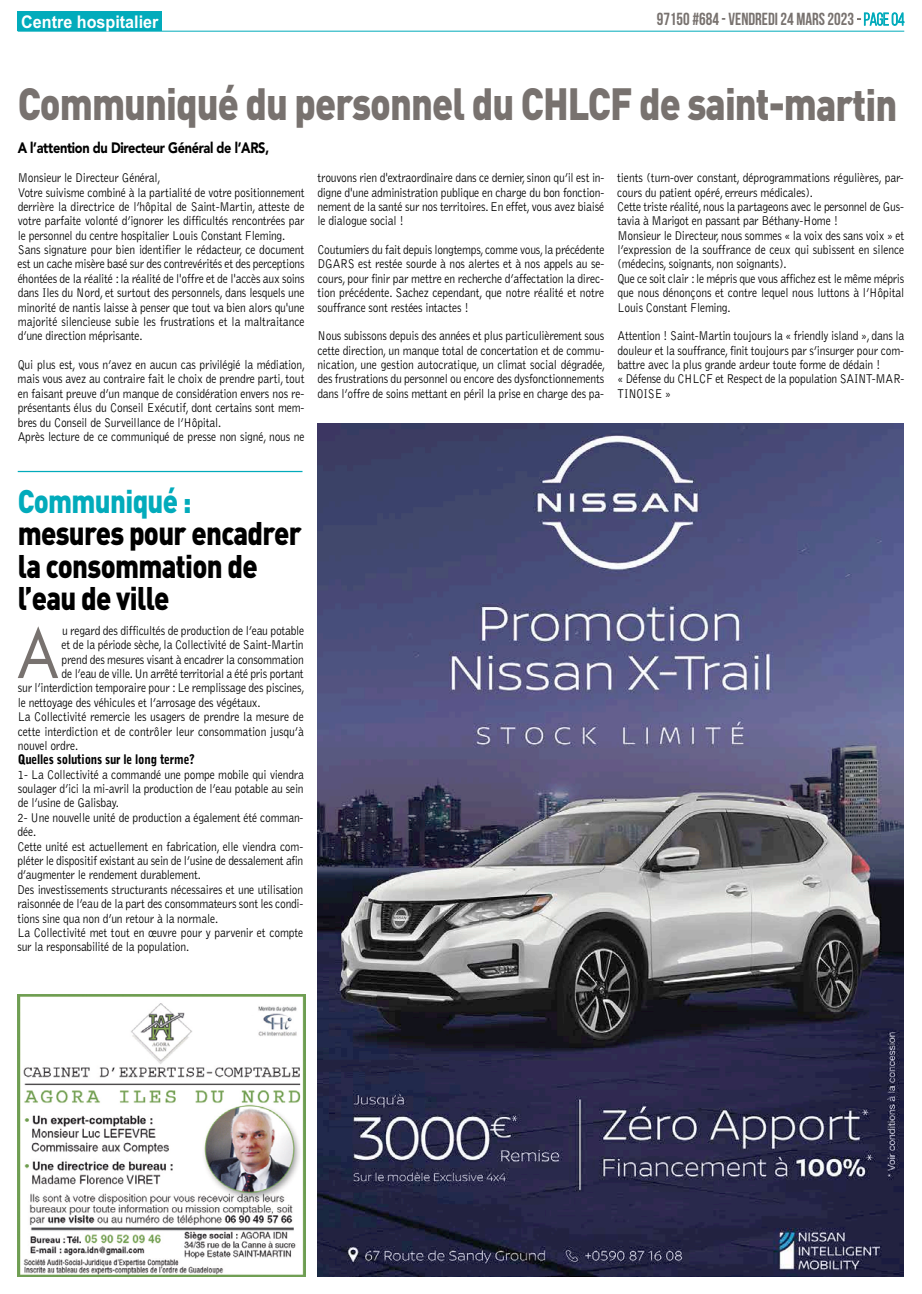
<style>
.page{position:relative;width:922px;height:1294px;background:#fff}
.page>*{position:absolute;margin:0;border:0;box-sizing:border-box;transform-origin:0 0}
.t1{font:65.5px "Futura";color:#78726f;scale:.9 1}
.t2{font:900 44.62px "DIN Pro";letter-spacing:-.025em;color:#78726f;scale:.85 1}
.t3{font:900 32.38px/32.4px "DIN Pro";letter-spacing:-.025em;color:#000;scale:.85 1}
.t4{font:900 32.38px "DIN Pro";color:#02abbb;scale:.85 1}
.t5{font:700 17.5px "Bebas Neue";color:#78726f;scale:.95 1}
.t6{font:700 17.5px "Arial";color:#fff;scale:.92 1}
.t7{font:900 15px "Avenir";letter-spacing:-.025em;color:#000;scale:.85 1}
.t8{font:300 13.12px/14.4px "Bell Gothic";letter-spacing:-.015em;color:#000;scale:.88 1}
.t9{font:900 13.12px "Bell Gothic";color:#000;scale:.88 1}
.s1{font-weight:400}
.s2{font-weight:400;color:#02abbb}
</style>
<div class="page">
<hr style="left:18px;top:31px;width:886px;height:1px;background:#02abbb">
<svg style="left:857px;top:12px;width:47px;height:14px"></svg>
<div style="left:18px;top:11px;width:144px;height:20px;background:#02abbb"></div>
<img style="left:317px;top:423px;width:586px;height:853px">
<img style="left:18px;top:994px;width:287px;height:282px">
<hr style="left:18px;top:471px;width:284px;height:1px;background:#02abbb">
<h3 class="t6" style="left:21px;top:10px;width:151px">Centre hospitalier</h3>
<h3 class="t5" style="left:656px;top:10px;width:262px">97150 #684 - VENDREDI 24 MARS 2023 <span class="s1">-</span><span class="s2">page 04</span></h3>
<h2 class="t2" style="left:18px;top:66px;width:1035px">Communiqué du personnel du CHLCF de saint-martin</h2>
<p class="t7" style="left:18px;top:135px;width:297px">A l’attention du Directeur Général de l’ARS,</p>
<p class="t8" style="left:18px;top:171px;width:327px">Monsieur le Directeur Général,<br>Votre suivisme combiné à la partialité de votre positionnement derrière la directrice de l’hôpital de Saint-Martin, atteste de votre parfaite volonté d’ignorer les difficultés rencontrées par le personnel du centre hospitalier Louis Constant Fleming.<br>Sans signature pour bien identifier le rédacteur, ce document est un cache misère basé sur des contrevérités et des perceptions éhontées de la réalité :la réalité de l'offre et de l'accès aux soins dans Iles du Nord, et surtout des personnels, dans lesquels une minorité de nantis laisse à penser que tout va bien alors qu'une majorité silencieuse subie les frustrations et la maltraitance d’une direction méprisante.</p>
<p class="t8" style="left:18px;top:358px;width:328px">Qui plus est, vous n’avez en aucun cas privilégié la médiation, mais vous avez au contraire fait le choix de prendre parti, tout en faisant preuve d’un manque de considération envers nos re&shy;présentants élus du Conseil Exécutif, dont certains sont mem&shy;bres du Conseil de Surveillance de l’Hôpital.<br>Après lecture de ce communiqué de presse non signé, nous ne</p>
<p class="t8" style="left:317px;top:171px;width:327px;text-align:justify">trouvons rien d'extraordinaire dans ce dernier,sinon qu’il est in&shy;digne d'une administration publique en charge du bon fonction&shy;nement de la santé sur nos territoires.En effet, vous avez biaisé le dialogue social !</p>
<p class="t8" style="left:317px;top:243px;width:327px;text-align:justify">Coutumiers du fait depuis longtemps, comme vous,la précédente DGARS est restée sourde à nos alertes et à nos appels au se&shy;cours, pour finir par mettre en recherche d’affectation la direc&shy;tion précédente. Sachez cependant, que notre réalité et notre souffrance sont restées intactes !</p>
<p class="t8" style="left:317px;top:329px;width:328px;text-align:justify">Nous subissons depuis des années et plus particulièrement sous cette direction, un manque total de concertation et de commu&shy;nication, une gestion autocratique, un climat social dégradée, des frustrations du personnel ou encore des dysfonctionnements dans l’offre de soins mettant en péril la prise en charge des pa-</p>
<p class="t8" style="left:617px;top:171px;width:328px">tients (turn-over constant, déprogrammations régulières, par&shy;cours du patient opéré, erreurs médicales).<br>Cette triste réalité,nous la partageons avec le personnel de Gus&shy;tavia à Marigot en passant par Béthany-Home !<br>Monsieur le Directeur, nous sommes « la voix des sans voix » et l’expression de la souffrance de ceux qui subissent en silence (médecins, soignants, non soignants).<br>Que ce soit clair :le mépris que vous affichez est le même mépris que nous dénonçons et contre lequel nous luttons à l’Hôpital Louis Constant Fleming.</p>
<p class="t8" style="left:617px;top:329px;width:328px">Attention ! Saint-Martin toujours la « friendly island », dans la douleur et la souffrance,finit toujours par s’insurger pour com&shy;battre avec la plus grande ardeur toute forme de dédain !<br>« Défense du CHLCF et Respect de la population SAINT-MAR-TINOISE »</p>
<h3 class="t4" style="left:18px;top:473px;width:206px">Communiqué :</h3>
<h3 class="t3" style="left:18px;top:513px;width:336px">mesures pour encadrer la consommation de l’eau de ville</h3>
<h1 class="t1" style="left:17px;top:612px;width:47px">A</h1>
<p class="t8" style="left:62px;top:623px;width:277px">u regard des difficultés de production de l’eau potable</p>
<p class="t8" style="left:61px;top:638px;width:276px">et de la période sèche, la Collectivité de Saint-Martin</p>
<p class="t8" style="left:61px;top:652px;width:277px">prend des mesures visant à encadrer la consommation</p>
<p class="t8" style="left:62px;top:666px;width:276px">de l’eau de ville.Un arrêté territorial a été pris portant</p>
<p class="t8" style="left:18px;top:681px;width:327px">sur l’interdiction temporaire pour :Le remplissage des piscines,</p>
<p class="t8" style="left:18px;top:695px;width:277px">le nettoyage des véhicules et l’arrosage des végétaux.</p>
<p class="t8" style="left:18px;top:710px;width:326px">La Collectivité remercie les usagers de prendre la mesure de</p>
<p class="t8" style="left:18px;top:724px;width:326px">cette interdiction et de contrôler leur consommation jusqu’à</p>
<p class="t8" style="left:18px;top:738px;width:70px">nouvel ordre.</p>
<p class="t9" style="left:18px;top:752px;width:203px">Quelles solutions sur le long terme?</p>
<p class="t8" style="left:17px;top:767px;width:327px">1- La Collectivité a commandé une pompe mobile qui viendra soulager d’ici la mi-avril la production de l’eau potable au sein de l’usine de Galisbay.<br>2- Une nouvelle unité de production a également été comman&shy;dée.<br>Cette unité est actuellement en fabrication, elle viendra com&shy;pléter le dispositif existant au sein de l’usine de dessalement afin d’augmenter le rendement durablement.<br>Des investissements structurants nécessaires et une utilisation raisonnée de l’eau de la part des consommateurs sont les condi&shy;tions sine qua non d’un retour à la normale.<br>La Collectivité met tout en œuvre pour y parvenir et compte sur la responsabilité de la population.</p>
</div>
